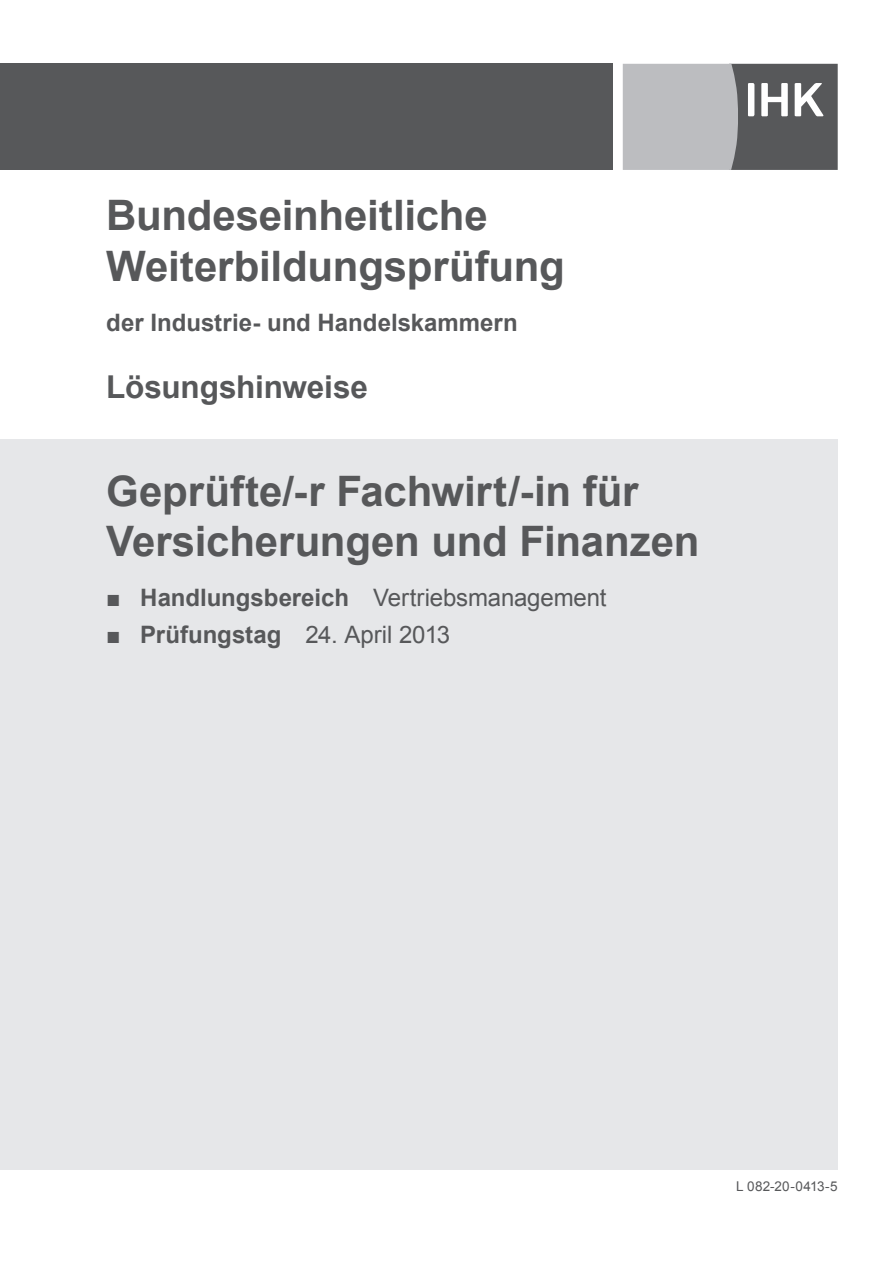
<style>
.page{position:relative;width:893px;height:1263px;background:#fff}
.page>*{position:absolute;margin:0;border:0;box-sizing:border-box;transform-origin:0 0}
.t1{font:700 42px/50.4px "Arial";letter-spacing:-.005em;color:#57585a}
.t2{font:700 31.5px "Arial";letter-spacing:-.005em;color:#57585a}
.t3{font:700 24px "Arial";color:#57585a}
.t4{font:24px "Arial";letter-spacing:-.005em;color:#57585a}
.t5{font:13.5px "Arial";letter-spacing:.01em;color:#57585a}
.s1{font-weight:700}
.s2{font-weight:400}
</style>
<div class="page">
<div style="left:0;top:439px;width:838px;height:730px;background:#e6e7e9"></div>
<div style="left:0;top:64px;width:612px;height:106px;background:#57585a"></div>
<svg style="left:623px;top:64px;width:215px;height:106px;background:#959698"></svg>
<p class="t1" style="left:106px;top:192px;width:460px">Bundeseinheitliche<br>Weiterbildungsprüfung</p>
<p class="t3" style="left:106px;top:307px;width:413px">der Industrie- und Handelskammern</p>
<p class="t2" style="left:106px;top:366px;width:263px">Lösungshinweise</p>
<p class="t1" style="left:106px;top:467px;width:595px">Geprüfte/-r Fachwirt/-in für<br>Versicherungen und Finanzen</p>
<p class="t4" style="left:106px;top:582px;width:502px"><span class="s1">■ Handlungsbereich</span> Vertriebsmanagement</p>
<p class="t3" style="left:106px;top:619px;width:345px">■ Prüfungstag <span class="s2">24. April 2013</span></p>
<p class="t5" style="left:736px;top:1177px;width:103px">L 082-20-0413-5</p>
</div>
